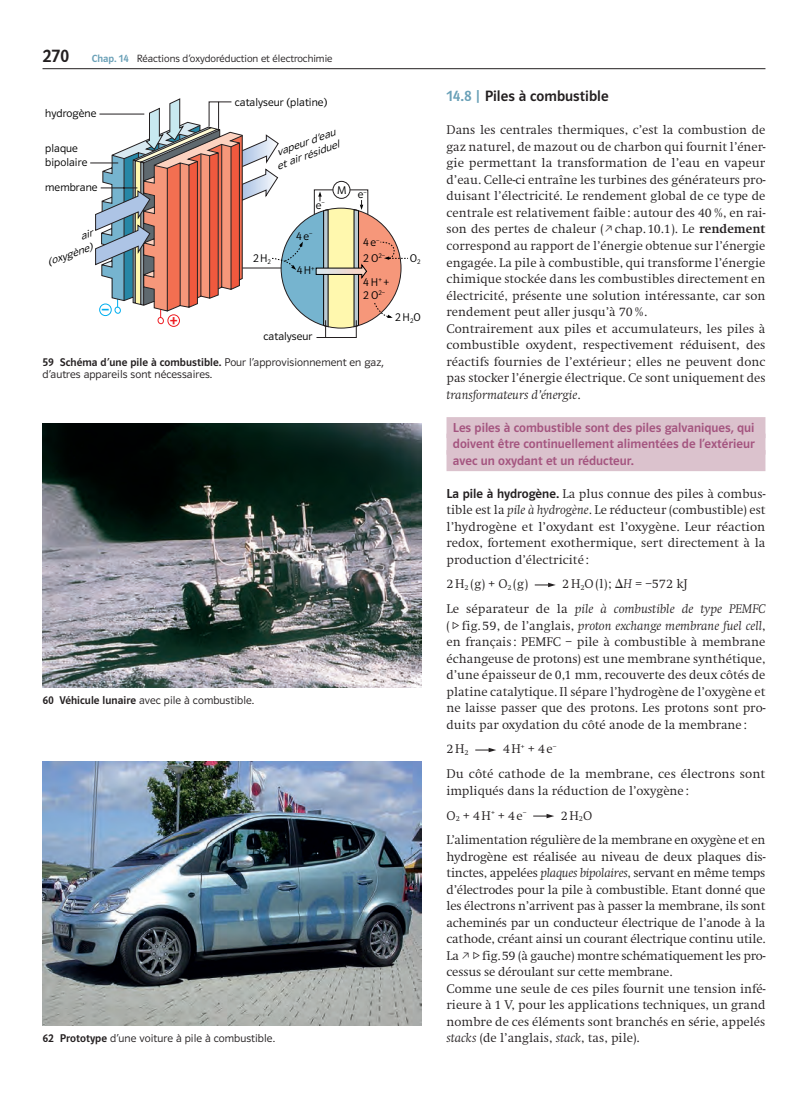
<style>
.page{position:relative;width:808px;height:1106px;background:#fff}
.page>*{position:absolute;margin:0;border:0;box-sizing:border-box;transform-origin:0 0}
.t1{font:18px "Polo MA11 K Krftg";color:#231f20}
.t2{font:16.35px "Polo MA11 K Krftg";color:#ee1d23}
.t3{font:16.35px "Polo MA11 K Krftg";color:#00aeef}
.t4{font:15px "Polo MA11 K Krftg";color:#231f20}
.t5{font:300 13.05px/16.5px "Swift EF";color:#231f20}
.t6{font:13.05px/16.5px "Polo MA11 K Krftg";color:#a4547f;text-align:justify}
.t7{font:11.25px "Polo MA11 K Leicht";letter-spacing:.005em;color:#231f20}
.t8{font:11.25px/13.5px "Polo MA11 K Leicht";letter-spacing:.005em;color:#000}
.t9{font:11.25px "Polo MA11 K Krftg";letter-spacing:.005em;color:#231f20}
.t10{font:10.5px "Polo MA11 K Leicht";color:#231f20}
.t11{font:italic 10.5px/12.8px "Polo MA11 K Leicht";color:#000;scale:1.06 1}
.t12{font:6.75px "Polo MA11 K Leicht";color:#000}
.s1{font-family:"Polo MA11 K Krftg";color:#69a0b7}
.s2{font-family:"Polo MA11 K Leicht"}
.s3{font-family:"Polo MA11 K Krftg"}
.s4{color:#69a0b7}
.s5{font-weight:700}
.s6{font-style:italic}
.s7{font-family:"Polo MA11 K Krftg";font-weight:400}
.s8{font-family:"Optr";font-weight:400}
</style>
<div class="page">
<hr style="left:43px;top:68px;width:722px;height:1px;background:#231f20">
<div style="left:446px;top:417px;width:319px;height:21px;background:#dbc2cd"></div>
<div style="left:446px;top:433px;width:319px;height:21px;background:#dbc2cd"></div>
<div style="left:446px;top:450px;width:319px;height:21px;background:#dbc2cd"></div>
<svg style="left:535px;top:582px;width:21px;height:5px"></svg>
<svg style="left:475px;top:747px;width:21px;height:5px"></svg>
<svg style="left:533px;top:813px;width:21px;height:5px"></svg>
<svg style="left:90px;top:98px;width:318px;height:240px"></svg>
<img style="left:43px;top:423px;width:378px;height:264px">
<img style="left:43px;top:761px;width:378px;height:264px">
<h1 class="t1" style="left:43px;top:45px;width:28px">270</h1>
<p class="t10" style="left:92px;top:52px;width:242px"><span class="s1">Chap. 14</span> Réactions d’oxydoréduction et électrochimie</p>
<p class="t8" style="left:45px;top:106px;width:53px">hydrogène</p>
<p class="t8" style="left:45px;top:142px;width:44px">plaque bipolaire</p>
<p class="t8" style="left:45px;top:180px;width:54px">membrane</p>
<p class="t11" style="left:41px;top:244px;width:50px;text-indent:40px;rotate:-20deg">air (oxygène)</p>
<p class="t3" style="left:101px;top:300px;width:10px">–</p>
<p class="t2" style="left:169px;top:311px;width:10px">+</p>
<p class="t8" style="left:235px;top:95px;width:94px">catalyseur (platine)</p>
<p class="t11" style="left:270px;top:148px;width:64px;text-align:center;rotate:-20deg">vapeur d’eau et air résiduel</p>
<p class="t8" style="left:316px;top:198px;width:11px">e<sup>–</sup></p>
<p class="t8" style="left:296px;top:229px;width:18px">4 e<sup>–</sup></p>
<p class="t8" style="left:337px;top:183px;width:11px">M</p>
<p class="t12" style="left:364px;top:188px;width:5px">–</p>
<p class="t8" style="left:358px;top:188px;width:7px">e</p>
<p class="t8" style="left:363px;top:236px;width:18px">4 e<sup>–</sup></p>
<p class="t8" style="left:363px;top:251px;width:23px">2 O<sup>2–</sup></p>
<p class="t8" style="left:253px;top:252px;width:19px">2 H<sub>2</sub></p>
<p class="t8" style="left:410px;top:251px;width:12px">O<sub>2</sub></p>
<p class="t8" style="left:297px;top:264px;width:19px">4 H<sup>+</sup></p>
<p class="t8" style="left:264px;top:330px;width:50px">catalyseur</p>
<p class="t8" style="left:363px;top:275px;width:28px">4 H<sup>+</sup> +<br>2 O<sup>2–</sup></p>
<p class="t8" style="left:395px;top:310px;width:27px">2 H<sub>2</sub>O</p>
<p class="t9" style="left:43px;top:355px;width:343px">59 Schéma d’une pile à combustible. <span class="s2">Pour l’approvisionnement en gaz,</span></p>
<p class="t7" style="left:43px;top:368px;width:171px">d’autres appareils sont nécessaires.</p>
<p class="t7" style="left:43px;top:693px;width:213px"><span class="s3">60 Véhicule lunaire</span> avec pile à combustible.</p>
<p class="t7" style="left:43px;top:1031px;width:234px"><span class="s3">62 Prototype</span> d’une voiture à pile à combustible.</p>
<p class="t4" style="left:446px;top:87px;width:164px"><span class="s4">14.8 |</span> Piles à combustible</p>
<p class="t5" style="left:446px;top:123px;width:320px">Dans les centrales thermiques, c’est la combustion de gaz naturel, de mazout ou de charbon qui fournit l’éner&shy;gie permettant la transformation de l’eau en vapeur d’eau. Celle-ci entraîne les turbines des générateurs pro&shy;duisant l’électricité. Le rendement global de ce type de centrale est relativement faible : autour des 40 %, en rai&shy;son des pertes de chaleur ( □ chap. 10.1 ). Le <span class="s5">rendement </span>correspond au rapport de l’énergie obtenue sur l’énergie engagée. La pile à combustible, qui transforme l’énergie chimique stockée dans les combustibles directement en électricité, présente une solution intéressante, car son rendement peut aller jusqu’à 70 %.<br>Contrairement aux piles et accumulateurs, les piles à combustible oxydent, respectivement réduisent, des réactifs fournies de l’extérieur ; elles ne peuvent donc pas stocker l’énergie électrique. Ce sont uniquement des <span class="s6">transformateurs d’énergie</span>.</p>
<p class="t6" style="left:453px;top:419px;width:303px">Les piles à combustible sont des piles galvaniques, qui doivent être continuellement alimentées de l’extérieur avec un oxydant et un réducteur.</p>
<p class="t5" style="left:446px;top:486px;width:320px;text-align:justify"><span class="s7">La pile à hydrogène.</span> La plus connue des piles à combus&shy;tible est la <span class="s6">pile à hydrogène</span>. Le réducteur (combustible) est l’hydrogène et l’oxydant est l’oxygène. Leur réaction redox, fortement exothermique, sert directement à la production d’électricité :</p>
<p class="t5" style="left:446px;top:577px;width:83px">2 H<sub>2</sub> ( g ) + O<sub>2</sub> ( g )</p>
<p class="t5" style="left:446px;top:573px;width:320px;line-height:24.8px;text-indent:116px">2 H<sub>2</sub>O ( l ) ; <span class="s8">¢</span><span class="s6">H</span> = –572 kJ<br>Le séparateur de la <span class="s6">pile à combustible de type PEMFC</span></p>
<p class="t5" style="left:446px;top:618px;width:320px;text-align:justify">( fig. 59 , de l’anglais, <span class="s6">proton exchange membrane fuel cell</span>, en français : PEMFC – pile à combustible à membrane échangeuse de protons) est une membrane synthétique, d’une épaisseur de 0,1 mm, recouverte des deux côtés de platine catalytique. Il sépare l’hydrogène de l’oxygène et ne laisse passer que des protons. Les protons sont pro&shy;duits par oxydation du côté anode de la membrane :</p>
<p class="t5" style="left:446px;top:742px;width:24px">2 H<sub>2</sub></p>
<p class="t5" style="left:446px;top:738px;width:320px;line-height:24.8px;text-indent:56px">4 H<sup>+</sup> + 4 e<sup>–<br></sup>Du côté cathode de la membrane, ces électrons sont</p>
<p class="t5" style="left:446px;top:779px;width:244px;line-height:24.8px">impliqués dans la réduction de l’oxygène :<br>O<sub>2</sub> + 4 H<sup>+</sup> + 4 e<sup>–</sup></p>
<p class="t5" style="left:446px;top:804px;width:320px;line-height:24.8px;text-indent:114px">2 H<sub>2</sub>O<br>L’alimentation régulière de la membrane en oxygène et en</p>
<p class="t5" style="left:446px;top:849px;width:320px">hydrogène est réalisée au niveau de deux plaques dis&shy;tinctes, appelées <span class="s6">plaques bipolaires</span>, servant en même temps d’électrodes pour la pile à combustible. Etant donné que les électrons n’arrivent pas à passer la membrane, ils sont acheminés par un conducteur électrique de l’anode à la cathode, créant ainsi un courant électrique continu utile.<br>La □ fig. 59 ( à gauche ) montre schématiquement les pro&shy;cessus se déroulant sur cette membrane.<br>Comme une seule de ces piles fournit une tension infé&shy;rieure à 1 V, pour les applications techniques, un grand nombre de ces éléments sont branchés en série, appelés <span class="s6">stacks</span> (de l’anglais, <span class="s6">stack</span>, tas, pile).</p>
</div>
